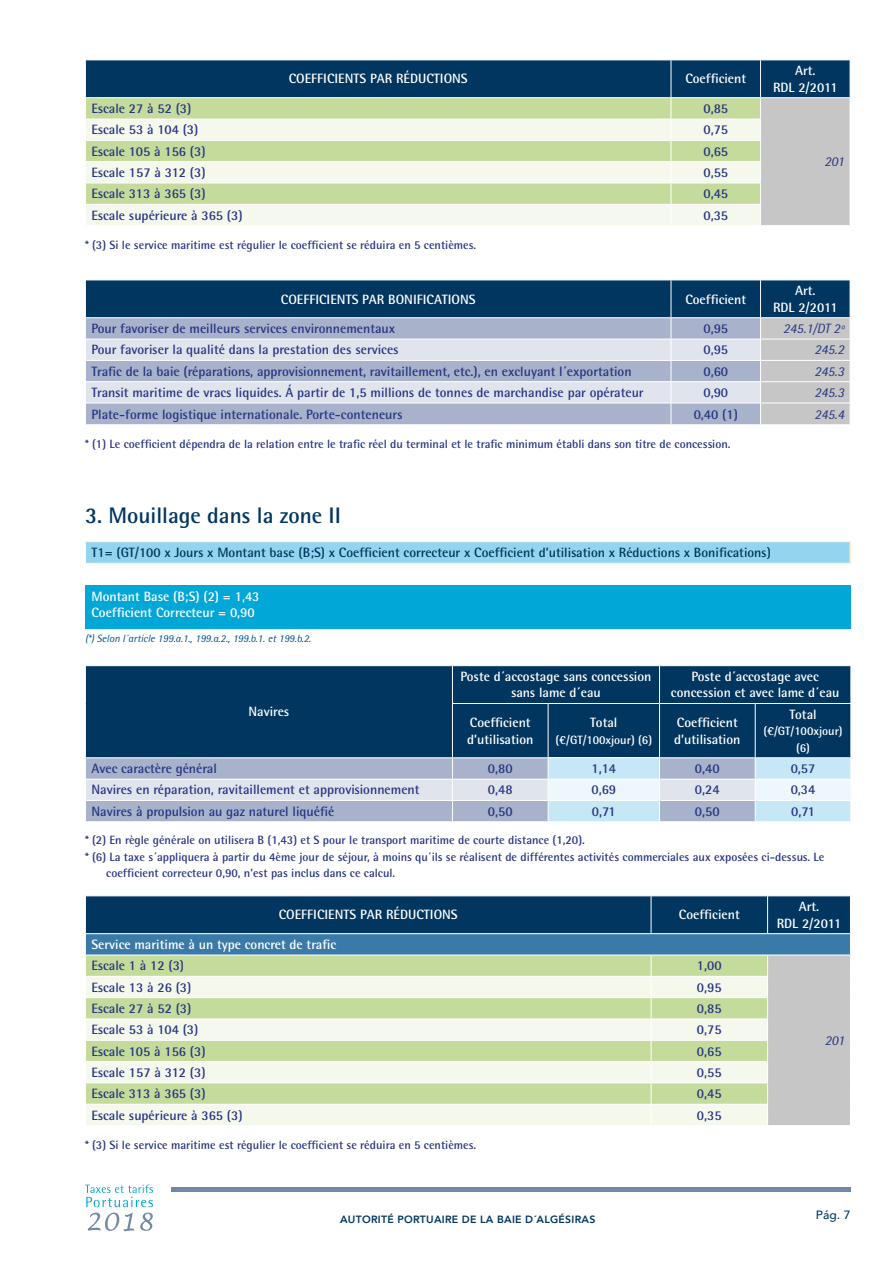
<style>
.page{position:relative;width:893px;height:1263px;background:#fff}
.page>*{position:absolute;margin:0;border:0;box-sizing:border-box;transform-origin:0 0}
.t1{font:700 22.5px "Rotis Semi Sans Std";color:#00365f}
.t2{font:700 13.5px "Rotis Semi Sans Std";color:#283583}
.t3{font:700 13.5px/16.5px "Rotis Semi Sans Std";color:#fff;text-align:center}
.t4{font:700 13.5px "Rotis Semi Sans Std";color:#00365f}
.t5{font:italic 13.5px "Rotis Semi Sans Std";color:#283583}
.t6{font:700 12px "Rotis Semi Sans Std";color:#283583}
.t7{font:700 12px/16.5px "Rotis Semi Sans Std";color:#fff;text-align:center}
.t8{font:500 12px "Avenir";color:#00365f}
.t9{font:italic 10.5px "Rotis Semi Sans Std";color:#005286}
.t10{font:800 10.5px "Avenir";letter-spacing:.025em;color:#00365f}
</style>
<div class="page">
<hr style="left:171px;top:1187px;width:679px;height:4px;background:#7387a8">
<svg style="left:85px;top:1184px;width:68px;height:47px"></svg>
<div style="left:85px;top:542px;width:765px;height:21px;background:#95d4ee"></div>
<svg style="left:85px;top:542px;width:1px;height:21px"></svg>
<svg style="left:850px;top:542px;width:1px;height:21px"></svg>
<div style="left:85px;top:585px;width:765px;height:43px;background:#00a7d7"></div>
<div style="left:86px;top:666px;width:764px;height:91px;background:#00365f"></div>
<hr style="left:548px;top:704px;width:1px;height:53px;background:#fff">
<hr style="left:659px;top:704px;width:1px;height:53px;background:#fff">
<hr style="left:755px;top:704px;width:1px;height:53px;background:#fff">
<hr style="left:452px;top:704px;width:1px;height:53px;background:#fff">
<hr style="left:452px;top:666px;width:1px;height:37px;background:#fff">
<hr style="left:452px;top:703px;width:96px;height:1px;background:#fff">
<hr style="left:548px;top:703px;width:111px;height:1px;background:#fff">
<hr style="left:659px;top:666px;width:1px;height:37px;background:#fff">
<hr style="left:659px;top:703px;width:96px;height:1px;background:#fff">
<hr style="left:755px;top:703px;width:96px;height:1px;background:#fff">
<svg style="left:86px;top:758px;width:765px;height:64px;background:#c4d0e0"></svg>
<hr style="left:85px;top:821px;width:367px;height:1px;background:#fff">
<svg style="left:85px;top:60px;width:766px;height:165px;background:#aabfb0"></svg>
<svg style="left:85px;top:896px;width:766px;height:229px;background:#aac0b4"></svg>
<hr style="left:651px;top:955px;width:117px;height:1px;background:#fff">
<hr style="left:768px;top:955px;width:83px;height:1px;background:#fff">
<svg style="left:85px;top:280px;width:766px;height:145px;background:#91a4b9"></svg>
<hr style="left:760px;top:339px;width:90px;height:1px;background:#fff">
<hr style="left:760px;top:360px;width:90px;height:1px;background:#fff">
<hr style="left:760px;top:381px;width:90px;height:1px;background:#fff">
<p class="t3" style="left:289px;top:70px;width:180px">COEFFICIENTS PAR RÉDUCTIONS</p>
<p class="t3" style="left:685px;top:70px;width:62px">Coefficient</p>
<p class="t3" style="left:773px;top:62px;width:66px">Art.<br>RDL 2/2011</p>
<p class="t2" style="left:91px;top:100px;width:102px">Escale 27 à 52 (3)</p>
<p class="t2" style="left:703px;top:100px;width:26px">0,85</p>
<p class="t2" style="left:91px;top:121px;width:108px">Escale 53 à 104 (3)</p>
<p class="t2" style="left:703px;top:121px;width:26px">0,75</p>
<p class="t2" style="left:91px;top:143px;width:116px">Escale 105 à 156 (3)</p>
<p class="t2" style="left:703px;top:143px;width:26px">0,65</p>
<p class="t2" style="left:91px;top:164px;width:116px">Escale 157 à 312 (3)</p>
<p class="t2" style="left:703px;top:164px;width:26px">0,55</p>
<p class="t2" style="left:91px;top:185px;width:116px">Escale 313 à 365 (3)</p>
<p class="t2" style="left:703px;top:185px;width:26px">0,45</p>
<p class="t2" style="left:91px;top:207px;width:153px">Escale supérieure à 365 (3)</p>
<p class="t2" style="left:703px;top:207px;width:26px">0,35</p>
<p class="t6" style="left:85px;top:238px;width:393px">* (3) Si le service maritime est régulier le coefficient se réduira en 5 centièmes.</p>
<p class="t5" style="left:824px;top:154px;width:21px">201</p>
<p class="t3" style="left:281px;top:290px;width:196px">COEFFICIENTS PAR BONIFICATIONS</p>
<p class="t3" style="left:685px;top:290px;width:62px">Coefficient</p>
<p class="t3" style="left:773px;top:282px;width:66px">Art.<br>RDL 2/2011</p>
<p class="t2" style="left:91px;top:320px;width:305px">Pour favoriser de meilleurs services environnementaux</p>
<p class="t2" style="left:703px;top:320px;width:26px">0,95</p>
<p class="t5" style="left:783px;top:320px;width:62px">245.1/DT 2ª</p>
<p class="t2" style="left:91px;top:341px;width:309px">Pour favoriser la qualité dans la prestation des services</p>
<p class="t2" style="left:703px;top:341px;width:26px">0,95</p>
<p class="t5" style="left:814px;top:342px;width:31px">245.2</p>
<p class="t2" style="left:91px;top:363px;width:542px">Trafic de la baie (réparations, approvisionnement, ravitaillement, etc.), en excluyant l´exportation</p>
<p class="t2" style="left:703px;top:363px;width:26px">0,60</p>
<p class="t5" style="left:814px;top:363px;width:31px">245.3</p>
<p class="t2" style="left:91px;top:384px;width:554px">Transit maritime de vracs liquides. Á partir de 1,5 millions de tonnes de marchandise par opérateur</p>
<p class="t2" style="left:703px;top:384px;width:26px">0,90</p>
<p class="t5" style="left:814px;top:384px;width:31px">245.3</p>
<p class="t2" style="left:91px;top:406px;width:312px">Plate-forme logistique internationale. Porte-conteneurs</p>
<p class="t2" style="left:694px;top:406px;width:46px">0,40 (1)</p>
<p class="t5" style="left:814px;top:406px;width:31px">245.4</p>
<p class="t6" style="left:85px;top:437px;width:647px">* (1) Le coefficient dépendra de la relation entre le trafic réel du terminal et le trafic minimum établi dans son titre de concession.</p>
<h1 class="t1" style="left:85px;top:502px;width:258px">3. Mouillage dans la zone II</h1>
<p class="t4" style="left:91px;top:544px;width:681px">T1= (GT/100 x Jours x Montant base (B;S) x Coefficient correcteur x Coefficient d’utilisation x Réductions x Bonifications)</p>
<p class="t3" style="left:91px;top:588px;width:170px;text-align:left">Montant Base (B;S) (2) = 1,43<br>Coefficient Correcteur = 0,90</p>
<p class="t9" style="left:85px;top:632px;width:228px">(*) Selon l´article 199.a.1., 199.a.2., 199.b.1. et 199.b.2.</p>
<p class="t3" style="left:248px;top:703px;width:42px">Navires</p>
<p class="t3" style="left:461px;top:668px;width:192px">Poste d´accostage sans concession sans lame d´eau</p>
<p class="t3" style="left:671px;top:668px;width:170px">Poste d´accostage avec concession et avec lame d´eau</p>
<p class="t3" style="left:467px;top:714px;width:68px;text-align:left">Coefficient d’utilisation</p>
<p class="t3" style="left:590px;top:714px;width:29px">Total</p>
<p class="t3" style="left:789px;top:706px;width:29px">Total</p>
<p class="t7" style="left:763px;top:723px;width:81px">(€/GT/100xjour) (6)</p>
<p class="t3" style="left:674px;top:714px;width:68px;text-align:left">Coefficient d’utilisation</p>
<p class="t7" style="left:555px;top:731px;width:98px">(€/GT/100xjour) (6)</p>
<p class="t2" style="left:91px;top:760px;width:127px">Avec caractère général</p>
<p class="t2" style="left:488px;top:760px;width:26px">0,80</p>
<p class="t2" style="left:591px;top:760px;width:26px">1,14</p>
<p class="t2" style="left:695px;top:760px;width:26px">0,40</p>
<p class="t2" style="left:791px;top:760px;width:26px">0,57</p>
<p class="t2" style="left:91px;top:781px;width:330px">Navires en réparation, ravitaillement et approvisionnement</p>
<p class="t2" style="left:488px;top:781px;width:26px">0,48</p>
<p class="t2" style="left:591px;top:781px;width:26px">0,69</p>
<p class="t2" style="left:695px;top:781px;width:26px">0,24</p>
<p class="t2" style="left:791px;top:781px;width:26px">0,34</p>
<p class="t2" style="left:91px;top:803px;width:244px">Navires à propulsion au gaz naturel liquéfié</p>
<p class="t2" style="left:488px;top:803px;width:26px">0,50</p>
<p class="t2" style="left:592px;top:803px;width:25px">0,71</p>
<p class="t2" style="left:695px;top:803px;width:26px">0,50</p>
<p class="t2" style="left:791px;top:803px;width:25px">0,71</p>
<p class="t6" style="left:85px;top:833px;width:501px">* (2) En règle générale on utilisera B (1,43) et S pour le transport maritime de courte distance (1,20).</p>
<p class="t6" style="left:85px;top:849px;width:741px">* (6) La taxe s´appliquera à partir du 4ème jour de séjour, à moins qu´ils se réalisent de différentes activités commerciales aux exposées ci-dessus. Le</p>
<p class="t6" style="left:106px;top:866px;width:290px">coefficient correcteur 0,90, n’est pas inclus dans ce calcul.</p>
<p class="t3" style="left:279px;top:906px;width:180px">COEFFICIENTS PAR RÉDUCTIONS</p>
<p class="t3" style="left:679px;top:906px;width:62px">Coefficient</p>
<p class="t3" style="left:777px;top:898px;width:66px">Art.<br>RDL 2/2011</p>
<p class="t3" style="left:91px;top:936px;width:246px">Service maritime à un type concret de trafic</p>
<p class="t2" style="left:91px;top:957px;width:94px">Escale 1 à 12 (3)</p>
<p class="t2" style="left:697px;top:957px;width:26px">1,00</p>
<p class="t2" style="left:91px;top:979px;width:102px">Escale 13 à 26 (3)</p>
<p class="t2" style="left:697px;top:979px;width:26px">0,95</p>
<p class="t2" style="left:91px;top:1000px;width:102px">Escale 27 à 52 (3)</p>
<p class="t2" style="left:697px;top:1000px;width:26px">0,85</p>
<p class="t2" style="left:91px;top:1021px;width:108px">Escale 53 à 104 (3)</p>
<p class="t2" style="left:697px;top:1021px;width:26px">0,75</p>
<p class="t2" style="left:91px;top:1043px;width:116px">Escale 105 à 156 (3)</p>
<p class="t2" style="left:697px;top:1043px;width:26px">0,65</p>
<p class="t2" style="left:91px;top:1064px;width:116px">Escale 157 à 312 (3)</p>
<p class="t2" style="left:697px;top:1064px;width:26px">0,55</p>
<p class="t2" style="left:91px;top:1085px;width:116px">Escale 313 à 365 (3)</p>
<p class="t2" style="left:697px;top:1085px;width:26px">0,45</p>
<p class="t2" style="left:91px;top:1107px;width:153px">Escale supérieure à 365 (3)</p>
<p class="t2" style="left:697px;top:1107px;width:26px">0,35</p>
<p class="t6" style="left:85px;top:1138px;width:393px">* (3) Si le service maritime est régulier le coefficient se réduira en 5 centièmes.</p>
<p class="t5" style="left:825px;top:1032px;width:21px">201</p>
<p class="t10" style="left:340px;top:1211px;width:257px">AUTORITÉ PORTUAIRE DE LA BAIE D´ALGÉSIRAS</p>
<p class="t8" style="left:816px;top:1204px;width:36px">Pág. 7</p>
</div>
